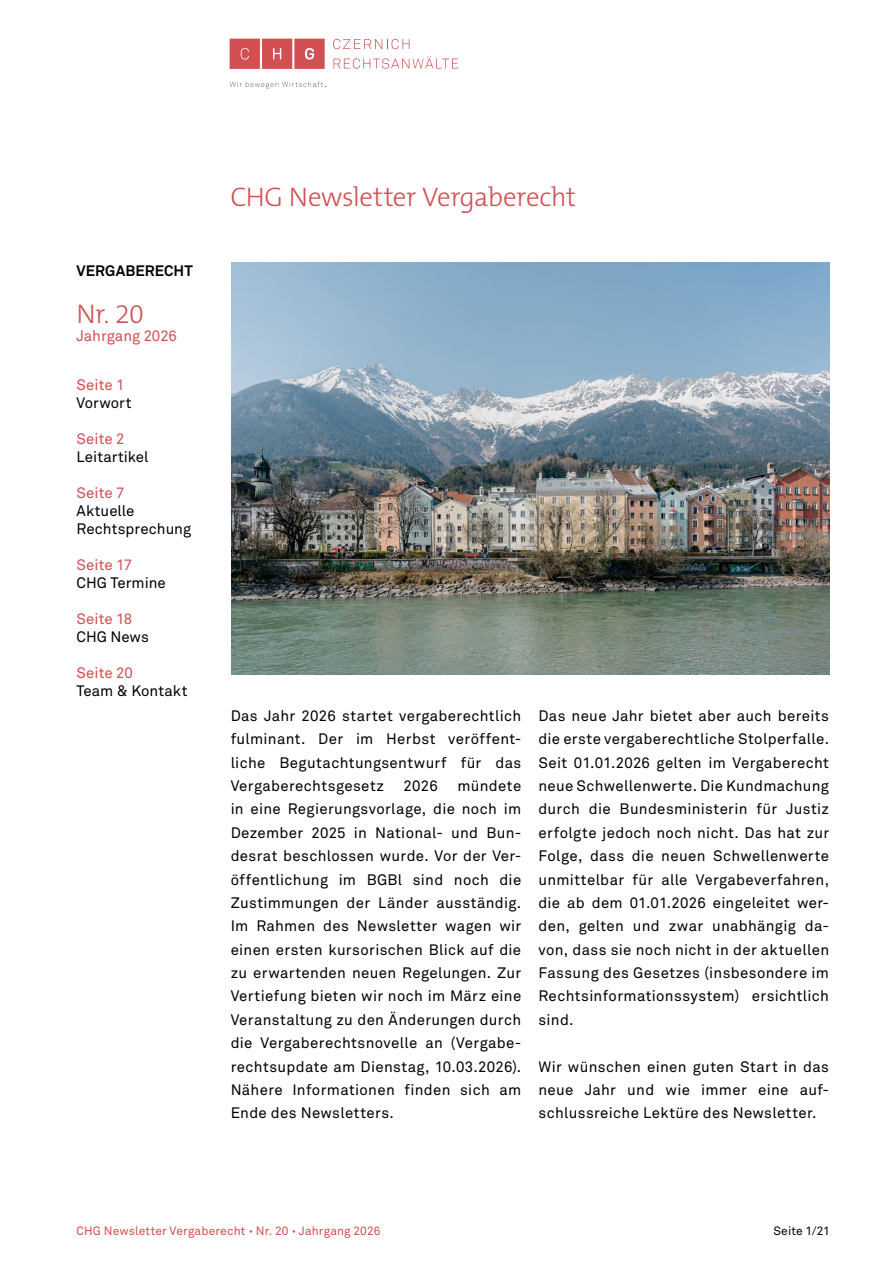
<style>
.page{position:relative;width:893px;height:1263px;background:#fff}
.page>*{position:absolute;margin:0;border:0;box-sizing:border-box;transform-origin:0 0}
.t1{font:300 27px "The Mix B W3";letter-spacing:-.015em;color:#d24f52}
.t2{font:15px/23.4px "Akkurat Pro";letter-spacing:.02em;color:#000;text-align:justify}
.t3{font:15px "Akkurat Pro";color:#d24f52}
.t4{font:15px "Akkurat Pro";color:#000}
.t5{font:700 15px "Akkurat Pro";color:#000}
.t6{font:15px "Akkurat Pro";letter-spacing:-.005em;color:#000}
.t7{font:15px "Akkurat Pro";letter-spacing:.005em;color:#ce4f53}
.t8{font:12px "Akkurat Pro";letter-spacing:.01em;color:#d24f52}
.t9{font:12px "Akkurat Pro";letter-spacing:.01em;color:#000}
.s1{font-family:"The Mix B W3";font-weight:300}
</style>
<div class="page">
<svg style="left:230px;top:39px;width:95px;height:30px;background:#d65f61"></svg>
<svg style="left:333px;top:39px;width:76px;height:10px"></svg>
<svg style="left:334px;top:57px;width:124px;height:12px"></svg>
<svg style="left:230px;top:82px;width:96px;height:7px"></svg>
<img style="left:231px;top:263px;width:598px;height:411px">
<p class="t5" style="left:77px;top:262px;width:118px">VERGABERECHT</p>
<h1 class="t1" style="left:77px;top:297px;width:69px">Nr. 20</h1>
<p class="t3" style="left:77px;top:327px;width:102px">Jahrgang 2026</p>
<p class="t3" style="left:77px;top:376px;width:50px">Seite 1</p>
<p class="t4" style="left:77px;top:394px;width:56px">Vorwort</p>
<p class="t3" style="left:77px;top:430px;width:50px">Seite 2</p>
<p class="t4" style="left:77px;top:448px;width:74px">Leitartikel</p>
<p class="t7" style="left:77px;top:484px;width:50px">Seite 7</p>
<p class="t2" style="left:77px;top:502px;width:116px;line-height:18px">Aktuelle<br>Rechtsprechung</p>
<p class="t3" style="left:77px;top:556px;width:57px">Seite 17</p>
<p class="t6" style="left:77px;top:574px;width:91px">CHG Termine</p>
<p class="t3" style="left:77px;top:610px;width:57px">Seite 18</p>
<p class="t2" style="left:77px;top:625px;width:74px">CHG News</p>
<p class="t3" style="left:77px;top:664px;width:58px">Seite 20</p>
<p class="t4" style="left:77px;top:682px;width:112px">Team &amp; Kontakt</p>
<h1 class="t1" style="left:230px;top:180px;width:347px">CHG Newsletter Vergaberecht</h1>
<p class="t2" style="left:231px;top:704px;width:292px">Das Jahr 2026 startet vergaberechtlich fulminant. Der im Herbst veröffent&shy;liche Begutachtungsentwurf für das Vergaberechtsgesetz</p>
<p class="t2" style="left:231px;top:774px;width:292px;text-indent:227px">mündete in eine Regierungsvorlage, die noch im Dezember 2025 in National- und Bun&shy;desrat beschlossen wurde. Vor der Ver&shy;öffentlichung im BGBl sind noch die Zustimmungen der Länder ausständig.<br>Im Rahmen des Newsletter wagen wir einen ersten kursorischen Blick auf die zu erwartenden neuen Regelungen. Zur Vertiefung bieten wir noch im März eine Veranstaltung zu den Änderungen durch die Vergaberechtsnovelle an (Vergabe&shy;rechtsupdate am Dienstag, 10.03.2026).<br>Nähere Informationen finden sich am Ende des Newsletters.</p>
<p class="t2" style="left:404px;top:774px;width:36px">2026</p>
<p class="t2" style="left:538px;top:704px;width:292px">Das neue Jahr bietet aber auch bereits die erste vergaberechtliche Stolperfalle.<br>Seit 01.01.2026 gelten im Vergaberecht neue Schwellenwerte. Die Kundmachung durch die Bundesministerin für Justiz erfolgte jedoch noch nicht. Das hat zur Folge, dass die neuen Schwellenwerte unmittelbar für alle Vergabeverfahren, die ab dem 01.01.2026 eingeleitet wer&shy;den, gelten und zwar unabhängig da&shy;von, dass sie noch nicht in der aktuellen Fassung des Gesetzes (insbesondere im Rechtsinformationssystem) ersichtlich sind.</p>
<p class="t2" style="left:538px;top:1055px;width:292px">Wir wünschen einen guten Start in das neue Jahr und wie immer eine auf&shy;schlussreiche Lektüre des Newsletter.</p>
<p class="t8" style="left:77px;top:1224px;width:305px">CHG Newsletter Vergaberecht <span class="s1">•</span> Nr. 20 <span class="s1">•</span> Jahrgang 2026</p>
<p class="t9" style="left:773px;top:1224px;width:58px">Seite 1/21</p>
</div>
